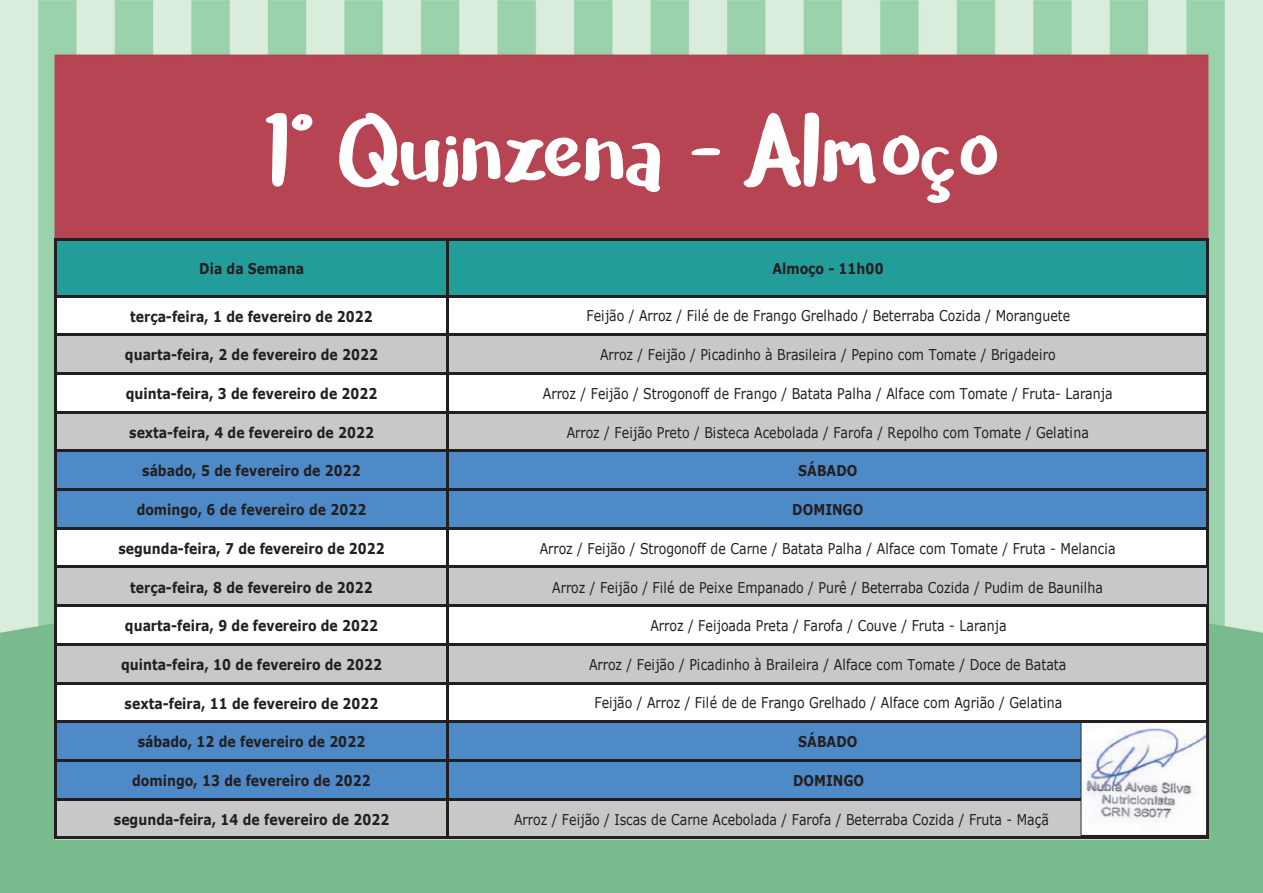
<style>
.page{position:relative;width:1263px;height:893px;background:#fff}
.page>*{position:absolute;margin:0;border:0;box-sizing:border-box;transform-origin:0 0}
.t1{font:105.15px "Cavorting";color:#fff}
.t2{font:14.85px "Verdana";color:#231f20;scale:.84 1}
.t3{font:700 14.85px "Verdana";color:#231f20;scale:.84 1}
</style>
<div class="page">
<img style="left:0;top:0;width:1263px;height:893px">
<div style="left:56px;top:241px;width:1152px;height:55px;background:#239d9a"></div>
<div style="left:56px;top:296px;width:1152px;height:39px;background:#fff"></div>
<div style="left:56px;top:335px;width:1152px;height:39px;background:#c7c8ca"></div>
<div style="left:56px;top:373px;width:1152px;height:39px;background:#fff"></div>
<div style="left:56px;top:412px;width:1152px;height:39px;background:#c7c8ca"></div>
<div style="left:56px;top:451px;width:1152px;height:77px;background:#4f8ac8"></div>
<div style="left:56px;top:528px;width:1152px;height:39px;background:#fff"></div>
<div style="left:56px;top:567px;width:1152px;height:39px;background:#c7c8ca"></div>
<div style="left:56px;top:606px;width:1152px;height:39px;background:#fff"></div>
<div style="left:56px;top:644px;width:1152px;height:39px;background:#c7c8ca"></div>
<div style="left:56px;top:683px;width:1152px;height:39px;background:#fff"></div>
<div style="left:56px;top:722px;width:1152px;height:77px;background:#4f8ac8"></div>
<div style="left:56px;top:799px;width:1152px;height:39px;background:#c7c8ca"></div>
<hr style="left:1207px;top:241px;width:2px;height:327px;background:#231f20">
<hr style="left:1207px;top:568px;width:1px;height:36px;background:#231f20">
<hr style="left:54px;top:238px;width:2px;height:601px;background:#231f20">
<hr style="left:447px;top:241px;width:2px;height:598px;background:#231f20">
<hr style="left:1207px;top:607px;width:2px;height:232px;background:#231f20">
<hr style="left:56px;top:238px;width:1153px;height:2px;background:#231f20">
<hr style="left:56px;top:295px;width:1153px;height:2px;background:#231f20">
<hr style="left:56px;top:334px;width:1153px;height:2px;background:#231f20">
<hr style="left:56px;top:372px;width:1153px;height:3px;background:#231f20">
<hr style="left:56px;top:411px;width:1153px;height:2px;background:#231f20">
<hr style="left:56px;top:450px;width:1153px;height:2px;background:#231f20">
<hr style="left:56px;top:488px;width:1153px;height:3px;background:#231f20">
<hr style="left:56px;top:527px;width:1153px;height:2px;background:#231f20">
<hr style="left:56px;top:566px;width:1153px;height:2px;background:#231f20">
<hr style="left:56px;top:604px;width:1153px;height:3px;background:#231f20">
<hr style="left:56px;top:643px;width:1153px;height:2px;background:#231f20">
<hr style="left:56px;top:682px;width:1153px;height:2px;background:#231f20">
<hr style="left:56px;top:720px;width:1153px;height:3px;background:#231f20">
<hr style="left:56px;top:759px;width:1153px;height:2px;background:#231f20">
<hr style="left:56px;top:798px;width:1153px;height:2px;background:#231f20">
<hr style="left:56px;top:836px;width:1153px;height:3px;background:#231f20">
<img style="left:1082px;top:724px;width:123px;height:110px">
<div style="left:1080px;top:722px;width:127px;height:114px;border:1px solid #231f20"></div>
<h1 class="t1" style="left:265px;top:92px;width:734px">1º Quinzena - Almoço</h1>
<p class="t3" style="left:199px;top:258px;width:126px">Dia da Semana</p>
<p class="t3" style="left:772px;top:258px;width:134px">Almoço - 11h00</p>
<p class="t3" style="left:130px;top:306px;width:290px">terça-feira, 1 de fevereiro de 2022</p>
<p class="t2" style="left:586px;top:306px;width:577px">Feijão / Arroz / Filé de de Frango Grelhado / Beterraba Cozida / Moranguete</p>
<p class="t3" style="left:125px;top:344px;width:303px">quarta-feira, 2 de fevereiro de 2022</p>
<p class="t2" style="left:600px;top:345px;width:544px">Arroz / Feijão / Picadinho à Brasileira / Pepino com Tomate / Brigadeiro</p>
<p class="t3" style="left:126px;top:383px;width:301px">quinta-feira, 3 de fevereiro de 2022</p>
<p class="t2" style="left:543px;top:383px;width:680px">Arroz / Feijão / Strogonoff de Frango / Batata Palha / Alface com Tomate / Fruta- Laranja</p>
<p class="t3" style="left:129px;top:422px;width:293px">sexta-feira, 4 de fevereiro de 2022</p>
<p class="t2" style="left:567px;top:422px;width:623px">Arroz / Feijão Preto / Bisteca Acebolada / Farofa / Repolho com Tomate / Gelatina</p>
<p class="t3" style="left:142px;top:460px;width:262px">sábado, 5 de fevereiro de 2022</p>
<p class="t3" style="left:798px;top:460px;width:72px">SÁBADO</p>
<p class="t3" style="left:137px;top:499px;width:275px">domingo, 6 de fevereiro de 2022</p>
<p class="t3" style="left:792px;top:499px;width:86px">DOMINGO</p>
<p class="t3" style="left:118px;top:538px;width:319px">segunda-feira, 7 de fevereiro de 2022</p>
<p class="t2" style="left:540px;top:538px;width:687px">Arroz / Feijão / Strogonoff de Carne / Batata Palha / Alface com Tomate / Fruta - Melancia</p>
<p class="t3" style="left:130px;top:577px;width:290px">terça-feira, 8 de fevereiro de 2022</p>
<p class="t2" style="left:552px;top:577px;width:657px">Arroz / Feijão / Filé de Peixe Empanado / Purê / Beterraba Cozida / Pudim de Baunilha</p>
<p class="t3" style="left:125px;top:615px;width:303px">quarta-feira, 9 de fevereiro de 2022</p>
<p class="t2" style="left:650px;top:615px;width:425px">Arroz / Feijoada Preta / Farofa / Couve / Fruta - Laranja</p>
<p class="t3" style="left:121px;top:654px;width:312px">quinta-feira, 10 de fevereiro de 2022</p>
<p class="t2" style="left:589px;top:654px;width:570px">Arroz / Feijão / Picadinho à Braileira / Alface com Tomate / Doce de Batata</p>
<p class="t3" style="left:125px;top:693px;width:304px">sexta-feira, 11 de fevereiro de 2022</p>
<p class="t2" style="left:594px;top:693px;width:558px">Feijão / Arroz / Filé de de Frango Grelhado / Alface com Agrião / Gelatina</p>
<p class="t3" style="left:138px;top:731px;width:272px">sábado, 12 de fevereiro de 2022</p>
<p class="t3" style="left:798px;top:731px;width:72px">SÁBADO</p>
<p class="t3" style="left:132px;top:770px;width:285px">domingo, 13 de fevereiro de 2022</p>
<p class="t3" style="left:793px;top:770px;width:86px">DOMINGO</p>
<p class="t3" style="left:114px;top:809px;width:329px">segunda-feira, 14 de fevereiro de 2022</p>
<p class="t2" style="left:514px;top:809px;width:638px">Arroz / Feijão / Iscas de Carne Acebolada / Farofa / Beterraba Cozida / Fruta - Maçã</p>
</div>
